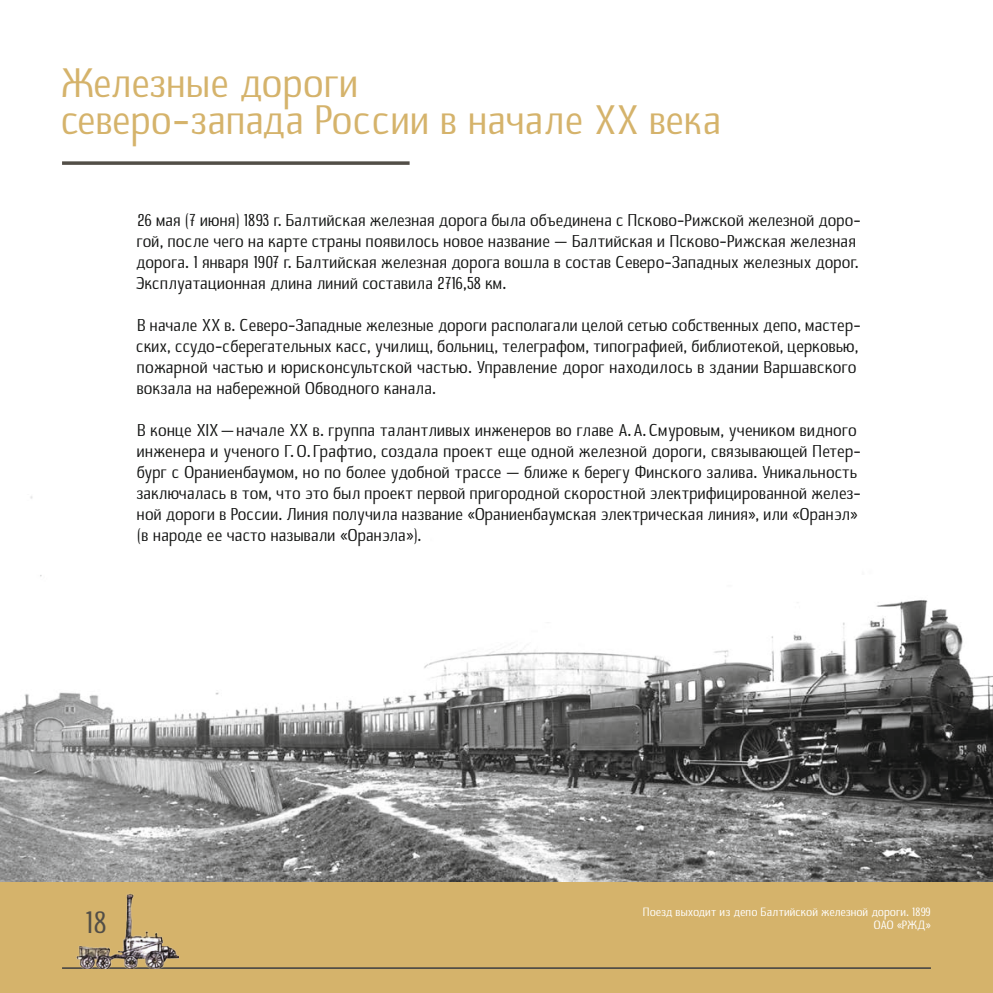
<style>
.page{position:relative;width:993px;height:993px;background:#fff}
.page>*{position:absolute;margin:0;border:0;box-sizing:border-box;transform-origin:0 0}
.t1{font:42px/37.3px "B20 Sans";color:#d5b36b}
.t2{font:31.5px "B20 Sans";color:#524e47}
.t3{font:17.5px/21px "B20 Sans";color:#131413}
.t4{font:12.25px/12.4px "B20 Sans";color:#fff;text-align:right}
</style>
<div class="page">
<img style="left:0;top:496px;width:992px;height:385px">
<div style="left:0;top:881px;width:992px;height:111px;background:#d5b36b"></div>
<hr style="left:62px;top:966px;width:868px;height:2px;background:#524e47">
<img style="left:77px;top:893px;width:101px;height:74px">
<svg style="left:62px;top:161px;width:347px;height:4px"></svg>
<h1 class="t1" style="left:61px;top:67px;width:662px">Железные дороги<br>северо-запада России в начале XX века</h1>
<p class="t3" style="left:136px;top:210px;width:726px">26 мая (7 июня) 1893 г. Балтийская железная дорога была объединена с Псково-Рижской железной доро&shy;гой, после чего на карте страны появилось новое название — Балтийская и Псково-Рижская железная дорога. 1 января 1907 г. Балтийская железная дорога вошла в состав Северо-Западных железных дорог.<br>Эксплуатационная длина линий составила 2716,58 км.</p>
<p class="t3" style="left:136px;top:315px;width:726px">В начале XX в. Северо-Западные железные дороги располагали целой сетью собственных депо, мастер&shy;ских, ссудо-сберегательных касс, училищ, больниц, телеграфом, типографией, библиотекой, церковью, пожарной частью и юрисконсультской частью. Управление дорог находилось в здании Варшавского вокзала на набережной Обводного канала.</p>
<p class="t3" style="left:137px;top:420px;width:725px">В конце XIX—начале XX в. группа талантливых инженеров во главе А.А.Смуровым, учеником видного инженера и ученого Г.О. Графтио, создала проект еще одной железной дороги, связывающей Петер&shy;бург с Ораниенбаумом, но по более удобной трассе — ближе к берегу Финского залива. Уникальность заключалась в том, что это был проект первой пригородной скоростной электрифицированной желез&shy;ной дороги в России. Линия получила название «Ораниенбаумская электрическая линия», или «Оранэл» (в народе ее часто называли «Оранэла»).</p>
<h2 class="t2" style="left:86px;top:906px;width:23px">18</h2>
<p class="t4" style="left:643px;top:906px;width:289px">Поезд выходит из депо Балтийской железной дороги. 1899<br>ОАО «РЖД»</p>
</div>
